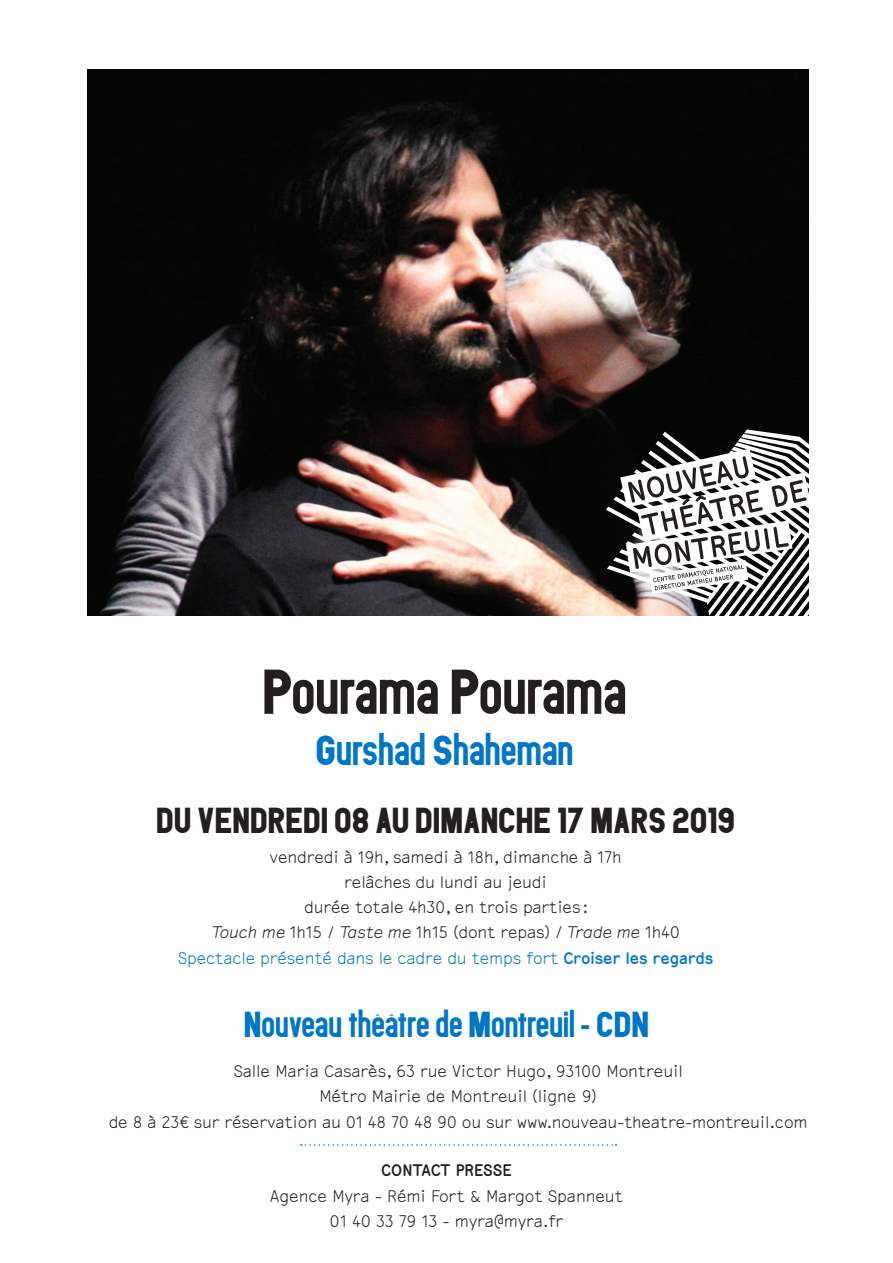
<style>
.page{position:relative;width:893px;height:1263px;background:#fff}
.page>*{position:absolute;margin:0;border:0;box-sizing:border-box;transform-origin:0 0}
.t1{font:63px "PDU";color:#231f20}
.t2{font:42px "PDU";color:#0076c8}
.t3{font:36px "PDU";color:#231f20}
.t4{font:36px "PDU";color:#0076c8}
.t5{font:300 18px "Recibo";letter-spacing:-.015em;color:#231f20}
.t6{font:300 18px "Recibo";letter-spacing:-.015em;color:#0076c8}
.t7{font:700 18px "Recibo";letter-spacing:-.01em;color:#231f20}
.s1{font-style:italic}
.s2{font-weight:700}
</style>
<div class="page">
<img style="left:87px;top:69px;width:721px;height:546px">
<svg style="left:606px;top:429px;width:203px;height:187px;fill:#050606"></svg>
<svg style="left:620px;top:449px;width:189px;height:145px"></svg>
<svg style="left:301px;top:1144px;width:315px;height:2px"></svg>
<p class="t1" style="left:262px;top:647px;width:366px">Pourama Pourama</p>
<p class="t2" style="left:316px;top:721px;width:259px">Gurshad Shaheman</p>
<p class="t3" style="left:156px;top:795px;width:580px">DU VENDREDI 08 AU DIMANCHE 17 MARS 2019</p>
<p class="t5" style="left:270px;top:847px;width:353px">vendredi à 19h, samedi à 18h, dimanche à 17h</p>
<p class="t5" style="left:344px;top:872px;width:204px">relâches du lundi au jeudi</p>
<p class="t5" style="left:304px;top:897px;width:286px">durée totale 4h30, en trois parties:</p>
<p class="t5" style="left:211px;top:923px;width:470px"><span class="s1">Touch me</span> 1h15 / <span class="s1">Taste me</span> 1h15 (dont repas) / <span class="s1">Trade me</span> 1h40</p>
<p class="t6" style="left:178px;top:948px;width:537px">Spectacle présenté dans le cadre du temps fort <span class="s2">Croiser les regards</span></p>
<p class="t4" style="left:244px;top:999px;width:407px">Nouveau théâtre de Montreuil - CDN</p>
<p class="t5" style="left:233px;top:1061px;width:451px">Salle Maria Casarès, 63 rue Victor Hugo, 93100 Montreuil</p>
<p class="t5" style="left:319px;top:1086px;width:279px">Métro Mairie de Montreuil (ligne 9)</p>
<p class="t5" style="left:109px;top:1112px;width:700px">de 8 à 23€ sur réservation au 01 48 70 48 90 ou sur www.nouveau-theatre-montreuil.com</p>
<p class="t7" style="left:381px;top:1160px;width:132px">CONTACT PRESSE</p>
<p class="t5" style="left:270px;top:1186px;width:355px">Agence Myra - Rémi Fort &amp; Margot Spanneut</p>
<p class="t5" style="left:330px;top:1211px;width:235px">01 40 33 79 13 - myra@myra.fr</p>
</div>
